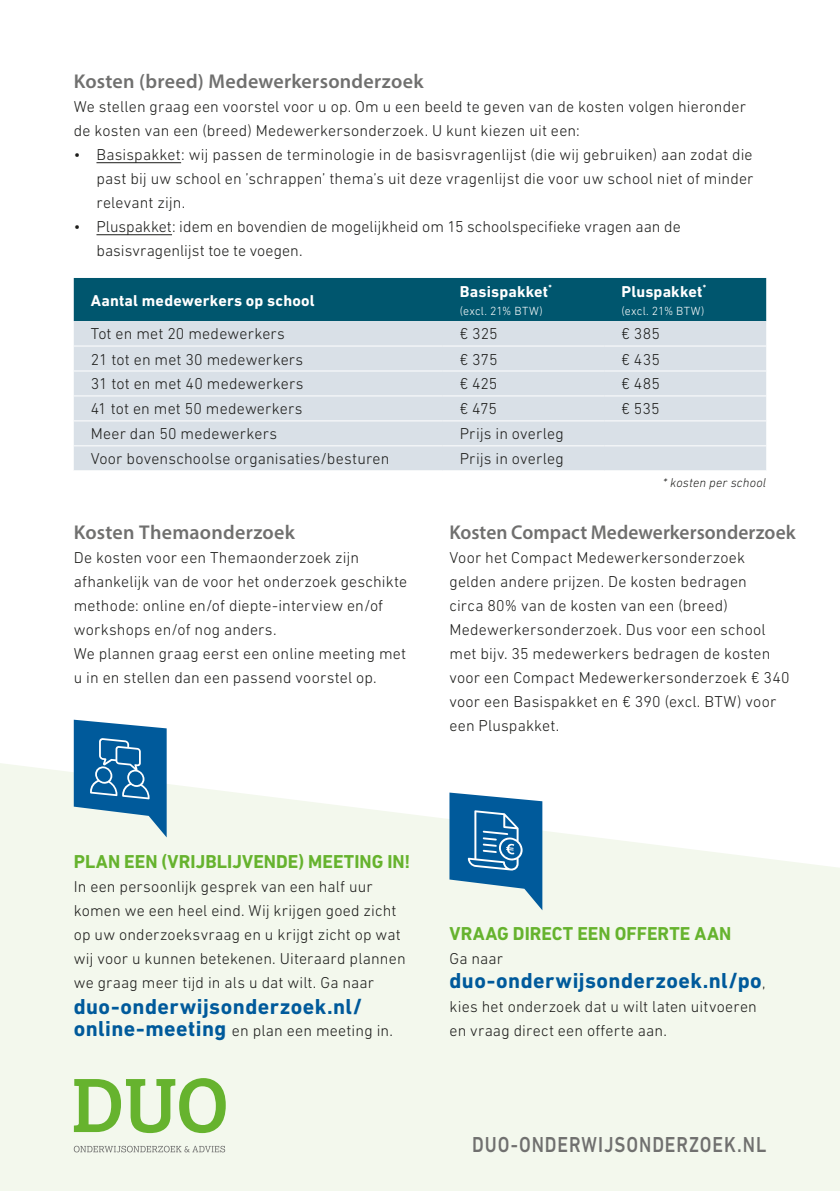
<style>
.page{position:relative;width:840px;height:1191px;background:#fff}
.page>*{position:absolute;margin:0;border:0;box-sizing:border-box;transform-origin:0 0}
.t1{font:700 22px "DIN Next LT Pro";letter-spacing:.02em;color:#005a9b}
.t2{font:500 22px "DIN Next LT Pro";letter-spacing:.05em;color:#70706f;scale:.85 1}
.t3{font:600 20px "Myriad Pro";letter-spacing:.01em;color:#70706f}
.t4{font:700 19px "DIN Next LT Pro";color:#66b32e}
.t5{font:300 16px/24px "DIN Next LT Pro";letter-spacing:.01em;color:#1d1d1b}
.t6{font:700 16px "DIN Next LT Pro";letter-spacing:.015em;color:#fff}
.t7{font:italic 300 13px "DIN Next LT Pro";letter-spacing:.015em;color:#1d1d1b}
.t8{font:300 12px "DIN Next LT Pro";letter-spacing:.02em;color:#fff}
.s1{font-weight:700;font-size:22px;color:#005a9b}
.s2{font-weight:300;font-size:16px;color:#1d1d1b}
</style>
<div class="page">
<svg style="left:0;top:763px;width:839px;height:428px;background:#f4f8ef"></svg>
<svg style="left:74px;top:1145px;width:151px;height:7px"></svg>
<svg style="left:74px;top:1078px;width:151px;height:55px;background:#b2d895"></svg>
<hr style="left:96px;top:162px;width:85px;height:1px;background:#1d1d1b">
<hr style="left:96px;top:234px;width:76px;height:1px;background:#1d1d1b">
<div style="left:74px;top:278px;width:691px;height:43px;background:#00566e"></div>
<div style="left:74px;top:321px;width:691px;height:149px;background:#d9e0e7"></div>
<hr style="left:74px;top:346px;width:368px;height:1px;background:#fff">
<hr style="left:442px;top:346px;width:162px;height:1px;background:#fff">
<hr style="left:604px;top:346px;width:161px;height:1px;background:#fff">
<hr style="left:74px;top:371px;width:368px;height:1px;background:#fff">
<hr style="left:442px;top:371px;width:162px;height:1px;background:#fff">
<hr style="left:604px;top:371px;width:161px;height:1px;background:#fff">
<hr style="left:74px;top:395px;width:368px;height:1px;background:#fff">
<hr style="left:442px;top:395px;width:162px;height:1px;background:#fff">
<hr style="left:604px;top:395px;width:161px;height:1px;background:#fff">
<hr style="left:74px;top:420px;width:368px;height:1px;background:#fff">
<hr style="left:442px;top:420px;width:162px;height:1px;background:#fff">
<hr style="left:604px;top:420px;width:161px;height:1px;background:#fff">
<hr style="left:74px;top:445px;width:368px;height:1px;background:#fff">
<hr style="left:442px;top:445px;width:162px;height:1px;background:#fff">
<hr style="left:604px;top:445px;width:161px;height:1px;background:#fff">
<svg style="left:74px;top:719px;width:92px;height:118px;background:#4989b5"></svg>
<svg style="left:449px;top:792px;width:93px;height:118px;background:#4c8bb6"></svg>
<p class="t3" style="left:74px;top:69px;width:351px">Kosten (breed) Medewerkersonderzoek</p>
<p class="t5" style="left:74px;top:94px;width:673px">We stellen graag een voorstel voor u op. Om u een beeld te geven van de kosten volgen hieronder de kosten van een (breed) Medewerkersonderzoek. U kunt kiezen uit een:</p>
<p class="t5" style="left:96px;top:142px;width:658px;text-align:justify;text-indent:-23px">• Basispakket: wij passen de terminologie in de basisvragenlijst (die wij gebruiken) aan zodat die past bij uw school en ’schrappen’ thema’s uit deze vragenlijst die voor uw school niet of minder relevant zijn.</p>
<p class="t5" style="left:96px;top:214px;width:585px;text-indent:-23px">• Pluspakket: idem en bovendien de mogelijkheid om 15 schoolspecifieke vragen aan de basisvragenlijst toe te voegen.</p>
<p class="t6" style="left:91px;top:291px;width:225px">Aantal medewerkers op school</p>
<p class="t6" style="left:459px;top:282px;width:94px">Basispakket<sup>*</sup></p>
<p class="t8" style="left:459px;top:303px;width:84px">(excl. 21% BTW)</p>
<p class="t6" style="left:621px;top:282px;width:86px">Pluspakket<sup>*</sup></p>
<p class="t8" style="left:621px;top:303px;width:84px">(excl. 21% BTW)</p>
<p class="t5" style="left:91px;top:322px;width:195px">Tot en met 20 medewerkers</p>
<p class="t5" style="left:459px;top:322px;width:39px">€ 325</p>
<p class="t5" style="left:621px;top:322px;width:40px">€ 385</p>
<p class="t5" style="left:91px;top:347px;width:214px">21 tot en met 30 medewerkers</p>
<p class="t5" style="left:459px;top:347px;width:39px">€ 375</p>
<p class="t5" style="left:621px;top:347px;width:40px">€ 435</p>
<p class="t5" style="left:91px;top:372px;width:214px">31 tot en met 40 medewerkers</p>
<p class="t5" style="left:459px;top:372px;width:39px">€ 425</p>
<p class="t5" style="left:621px;top:372px;width:40px">€ 485</p>
<p class="t5" style="left:91px;top:397px;width:213px">41 tot en met 50 medewerkers</p>
<p class="t5" style="left:459px;top:397px;width:39px">€ 475</p>
<p class="t5" style="left:621px;top:397px;width:40px">€ 535</p>
<p class="t5" style="left:91px;top:422px;width:188px">Meer dan 50 medewerkers</p>
<p class="t5" style="left:459px;top:422px;width:106px">Prijs in overleg</p>
<p class="t5" style="left:91px;top:447px;width:300px">Voor bovenschoolse organisaties/besturen</p>
<p class="t5" style="left:459px;top:447px;width:106px">Prijs in overleg</p>
<p class="t3" style="left:74px;top:519px;width:223px">Kosten Themaonderzoek</p>
<p class="t5" style="left:74px;top:545px;width:335px">De kosten voor een Themaonderzoek zijn afhankelijk van de voor het onderzoek geschikte methode: online en/of diepte-interview en/of workshops en/of nog anders.<br>We plannen graag eerst een online meeting met u in en stellen dan een passend voorstel op.</p>
<p class="t7" style="left:662px;top:474px;width:105px">* kosten per school</p>
<p class="t3" style="left:449px;top:519px;width:347px">Kosten Compact Medewerkersonderzoek</p>
<p class="t5" style="left:449px;top:545px;width:341px">Voor het Compact Medewerkersonderzoek gelden andere prijzen. De kosten bedragen<br>circa 80% van de kosten van een (breed)<br>Medewerkersonderzoek. Dus voor een school met bijv. 35 medewerkers bedragen de kosten voor een Compact Medewerkersonderzoek € 340 voor een Basispakket en € 390 (excl. BTW) voor een Pluspakket.</p>
<p class="t4" style="left:74px;top:850px;width:338px">PLAN EEN (VRIJBLIJVENDE) MEETING IN!</p>
<p class="t5" style="left:74px;top:874px;width:333px">In een persoonlijk gesprek van een half uur komen we een heel eind. Wij krijgen goed zicht op uw onderzoeksvraag en u krijgt zicht op wat wij voor u kunnen betekenen. Uiteraard plannen we graag meer tijd in als u dat wilt. Ga naar</p>
<h1 class="t1" style="left:74px;top:993px;width:290px">duo-onderwijsonderzoek.nl/</h1>
<p class="t5" style="left:74px;top:1018px;width:320px"><span class="s1">online-meeting</span> en plan een meeting in.</p>
<p class="t4" style="left:449px;top:922px;width:283px">VRAAG DIRECT EEN OFFERTE AAN</p>
<p class="t5" style="left:449px;top:946px;width:55px">Ga naar</p>
<h1 class="t1" style="left:449px;top:967px;width:317px">duo-onderwijsonderzoek.nl/po<span class="s2">,</span></h1>
<p class="t5" style="left:449px;top:994px;width:309px">kies het onderzoek dat u wilt laten uitvoeren en vraag direct een offerte aan.</p>
<h1 class="t2" style="left:472px;top:1132px;width:347px">DUO-ONDERWIJSONDERZOEK.NL</h1>
</div>
